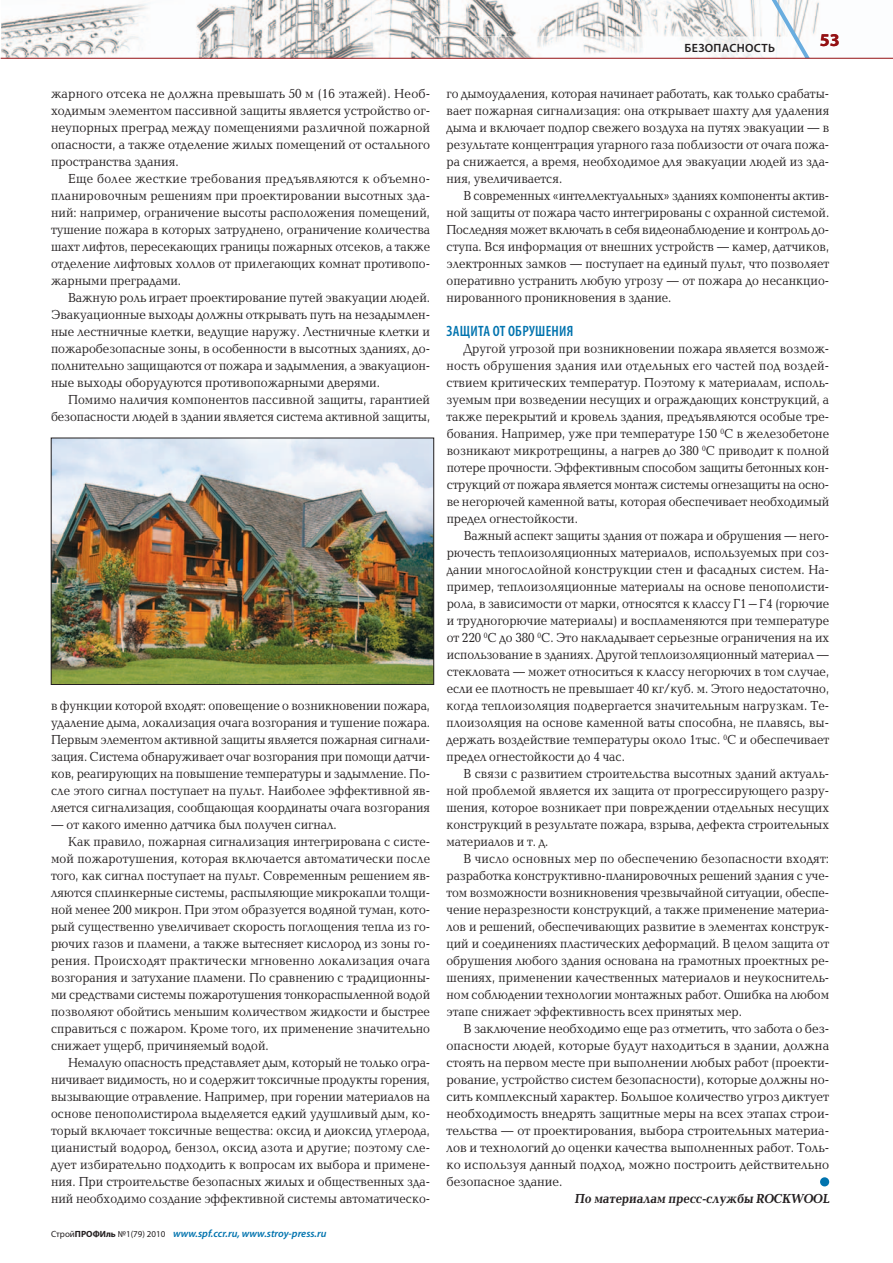
<style>
.page{position:relative;width:893px;height:1263px;background:#fff}
.page>*{position:absolute;margin:0;border:0;box-sizing:border-box;transform-origin:0 0}
.t1{font:700 18px "Myriad Pro";color:#941114}
.t2{font:600 condensed 15px "Myriad Pro";letter-spacing:.02em;color:#0073ae}
.t3{font:13.5px/17px "Baltica C";color:#231f20;text-align:justify;scale:.9 1}
.t4{font:13.5px/17px "Baltica C";color:#231f20;text-align:justify;scale:.93 1}
.t5{font:13.5px/17px "Baltica C";color:#231f20;text-align:justify;scale:.91 1}
.t6{font:13.5px/17px "Baltica C";color:#231f20;text-align:justify;scale:.92 1}
.t7{font:13.5px "Baltica C";letter-spacing:.02em;color:#231f20;scale:.9 1}
.t8{font:700 13.5px "Baltica C";color:#231f20;scale:.9 1}
.t9{font:600 12px "Myriad Pro";letter-spacing:.025em;color:#231f20}
.t10{font:italic 600 10.5px "Myriad Pro";color:#0073ae}
.s1{font-weight:400;font-style:normal;font-size:9px;color:#231f20}
.s2{font-weight:700;font-style:normal;font-size:9px;color:#231f20}
</style>
<div class="page">
<img style="left:1px;top:0;width:892px;height:58px">
<img style="left:434px;top:37px;width:328px;height:21px">
<svg style="left:762px;top:0;width:48px;height:58px"></svg>
<hr style="left:1px;top:58px;width:892px;height:1px;background:#941114">
<div style="left:820px;top:1177px;width:9px;height:9px;background:#0073ae;border-radius:50%"></div>
<img style="left:53px;top:440px;width:379px;height:243px">
<div style="left:51px;top:438px;width:383px;height:247px;border:1px solid #231f20"></div>
<p class="t6" style="left:51px;top:86px;width:414px">жарного отсека не должна превышать 50 м (16 этажей). Необ&shy;ходимым элементом пассивной защиты является устройство ог&shy;неупорных преград между помещениями различной пожарной опасности, а также отделение жилых помещений от остального пространства здания.</p>
<p class="t3" style="left:51px;top:171px;width:423px;text-indent:17px">Еще более жесткие требования предъявляются к объемно&shy;планировочным решениям при проектировании высотных зда&shy;ний: например, ограничение высоты расположения помещений, тушение пожара в которых затруднено, ограничение количества шахт лифтов, пересекающих границы пожарных отсеков, а также отделение лифтовых холлов от прилегающих комнат противопо&shy;жарными преградами.</p>
<p class="t5" style="left:51px;top:290px;width:418px;text-indent:17px">Важную роль играет проектирование путей эвакуации людей.<br>Эвакуационные выходы должны открывать путь на незадымлен&shy;ные лестничные клетки, ведущие наружу. Лестничные клетки и пожаробезопасные зоны, в особенности в высотных зданиях, до&shy;полнительно защищаются от пожара и задымления, а эвакуацион&shy;ные выходы оборудуются противопожарными дверями.</p>
<p class="t3" style="left:51px;top:392px;width:423px;text-align:right">Помимо наличия компонентов пассивной защиты, гарантией безопасности людей в здании является система активной защиты,</p>
<p class="t3" style="left:51px;top:698px;width:423px">в функции которой входят: оповещение о возникновении пожара, удаление дыма, локализация очага возгорания и тушение пожара.<br>Первым элементом активной защиты является пожарная сигнали&shy;зация. Система обнаруживает очаг возгорания при помощи датчи&shy;ков, реагирующих на повышение температуры и задымление. По&shy;сле этого сигнал поступает на пульт. Наиболее эффективной яв&shy;ляется сигнализация, сообщающая координаты очага возгорания</p>
<p class="t3" style="left:51px;top:817px;width:319px">— от какого именно датчика был получен сигнал.</p>
<p class="t3" style="left:68px;top:834px;width:404px">Как правило, пожарная сигнализация интегрирована с систе-</p>
<p class="t3" style="left:51px;top:851px;width:423px">мой пожаротушения, которая включается автоматически после</p>
<p class="t3" style="left:51px;top:868px;width:423px">того, как сигнал поступает на пульт. Современным решением яв-</p>
<p class="t3" style="left:51px;top:885px;width:423px">ляются сплинкерные системы, распыляющие микрокапли толщи-</p>
<p class="t3" style="left:51px;top:902px;width:423px">ной менее 200 микрон. При этом образуется водяной туман, кото-</p>
<p class="t3" style="left:51px;top:919px;width:423px">рый существенно увеличивает скорость поглощения тепла из го-</p>
<p class="t3" style="left:51px;top:936px;width:423px">рючих газов и пламени, а также вытесняет кислород из зоны го-</p>
<p class="t7" style="left:51px;top:955px;width:423px">рения. Происходят практически мгновенно локализация очага</p>
<p class="t3" style="left:51px;top:970px;width:423px">возгорания и затухание пламени. По сравнению с традиционны-</p>
<p class="t3" style="left:51px;top:987px;width:423px">ми средствами системы пожаротушения тонкораспыленной водой</p>
<p class="t3" style="left:51px;top:1004px;width:423px">позволяют обойтись меньшим количеством жидкости и быстрее</p>
<p class="t3" style="left:51px;top:1021px;width:423px">справиться с пожаром. Кроме того, их применение значительно</p>
<p class="t3" style="left:51px;top:1038px;width:243px">снижает ущерб, причиняемый водой.</p>
<p class="t3" style="left:68px;top:1055px;width:404px">Немалую опасность представляет дым, который не только огра-</p>
<p class="t3" style="left:51px;top:1072px;width:423px">ничивает видимость, но и содержит токсичные продукты горения,</p>
<p class="t3" style="left:51px;top:1089px;width:423px">вызывающие отравление. Например, при горении материалов на</p>
<p class="t3" style="left:51px;top:1106px;width:423px">основе пенополистирола выделяется едкий удушливый дым, ко-</p>
<p class="t3" style="left:51px;top:1123px;width:423px">торый включает токсичные вещества: оксид и диоксид углерода,</p>
<p class="t3" style="left:51px;top:1140px;width:423px">цианистый водород, бензол, оксид азота и другие; поэтому сле-</p>
<p class="t3" style="left:51px;top:1157px;width:423px">дует избирательно подходить к вопросам их выбора и примене-</p>
<p class="t3" style="left:51px;top:1174px;width:423px">ния. При строительстве безопасных жилых и общественных зда-</p>
<p class="t3" style="left:51px;top:1191px;width:423px">ний необходимо создание эффективной системы автоматическо-</p>
<p class="t10" style="left:51px;top:1230px;width:277px"><span class="s1">Cтрой</span><span class="s2">ПРОФИль</span> <span class="s1">№1(79) 2010</span> www.spf.ccr.ru, www.stroy-press.ru</p>
<p class="t9" style="left:684px;top:44px;width:92px">БЕЗОПАСНОСТЬ</p>
<h1 class="t1" style="left:820px;top:33px;width:21px">53</h1>
<p class="t3" style="left:446px;top:86px;width:427px">го дымоудаления, которая начинает работать, как только срабаты&shy;вает пожарная сигнализация: она открывает шахту для удаления дыма и включает подпор свежего воздуха на путях эвакуации — в результате концентрация угарного газа поблизости от очага пожа&shy;ра снижается, а время, необходимое для эвакуации людей из зда&shy;ния, увеличивается.</p>
<p class="t3" style="left:446px;top:188px;width:427px;text-indent:17px">В современных «интеллектуальных» зданиях компоненты актив&shy;ной защиты от пожара часто интегрированы с охранной системой.<br>Последняя может включать в себя видеонаблюдение и контроль до&shy;ступа. Вся информация от внешних устройств — камер, датчиков, электронных замков — поступает на единый пульт, что позволяет оперативно устранить любую угрозу — от пожара до несанкцио&shy;нированного проникновения в здание.</p>
<p class="t2" style="left:447px;top:325px;width:128px">ЗАЩИТА ОТ ОБРУШЕНИЯ</p>
<p class="t3" style="left:446px;top:341px;width:427px;text-indent:17px">Другой угрозой при возникновении пожара является возмож&shy;ность обрушения здания или отдельных его частей под воздей&shy;ствием критических температур. Поэтому к материалам, исполь&shy;зуемым при возведении несущих и ограждающих конструкций, а также перекрытий и кровель здания, предъявляются особые тре&shy;бования. Например, уже при температуре 150 <sup>0</sup>С в железобетоне возникают микротрещины, а нагрев до 380 <sup>0</sup>С приводит к полной потере прочности. Эффективным способом защиты бетонных кон&shy;струкций от пожара является монтаж системы огнезащиты на осно&shy;ве негорючей каменной ваты, которая обеспечивает необходимый предел огнестойкости.</p>
<p class="t3" style="left:446px;top:528px;width:427px;text-indent:17px">Важный аспект защиты здания от пожара и обрушения — него&shy;рючесть теплоизоляционных материалов, используемых при соз&shy;дании многослойной конструкции стен и фасадных систем. На&shy;пример, теплоизоляционные материалы на основе пенополисти&shy;рола, в зависимости от марки, относятся к классу Г1–Г4 (горючие и трудногорючие материалы) и воспламеняются при температуре от 220 <sup>0</sup>C до 380 <sup>0</sup>C. Это накладывает серьезные ограничения на их использование в зданиях. Другой теплоизоляционный материал — стекловата — может относиться к классу негорючих в том случае, если ее плотность не превышает 40 кг/куб. м. Этого недостаточно, когда теплоизоляция подвергается значительным нагрузкам. Те&shy;плоизоляция на основе каменной ваты способна, не плавясь, вы&shy;держать воздействие температуры около 1тыс. <sup>0</sup>С и обеспечивает предел огнестойкости до 4 час.</p>
<p class="t3" style="left:446px;top:766px;width:427px;text-indent:17px">В связи с развитием строительства высотных зданий актуаль&shy;ной проблемой является их защита от прогрессирующего разру&shy;шения, которое возникает при повреждении отдельных несущих конструкций в результате пожара, взрыва, дефекта строительных материалов и т. д.</p>
<p class="t3" style="left:446px;top:851px;width:427px;text-indent:17px">В число основных мер по обеспечению безопасности входят: разработка конструктивно-планировочных решений здания с уче&shy;том возможности возникновения чрезвычайной ситуации, обеспе&shy;чение неразрезности конструкций, а также применение материа&shy;лов и решений, обеспечивающих развитие в элементах конструк&shy;ций и соединениях пластических деформаций. В целом защита от обрушения любого здания основана на грамотных проектных ре&shy;шениях, применении качественных материалов и неукоснитель&shy;ном соблюдении технологии монтажных работ. Ошибка на любом этапе снижает эффективность всех принятых мер.</p>
<p class="t4" style="left:446px;top:1021px;width:413px;text-indent:17px">В заключение необходимо еще раз отметить, что забота о без&shy;опасности людей, которые будут находиться в здании, должна стоять на первом месте при выполнении любых работ (проекти&shy;рование, устройство систем безопасности), которые должны но&shy;сить комплексный характер. Большое количество угроз диктует необходимость внедрять защитные меры на всех этапах строи&shy;тельства — от проектирования, выбора строительных материа&shy;лов и технологий до оценки качества выполненных работ. Толь&shy;ко используя данный подход, можно построить действительно безопасное здание.</p>
<p class="t8" style="left:574px;top:1193px;width:286px">По материалам пресс-службы ROCKWOOL</p>
</div>
